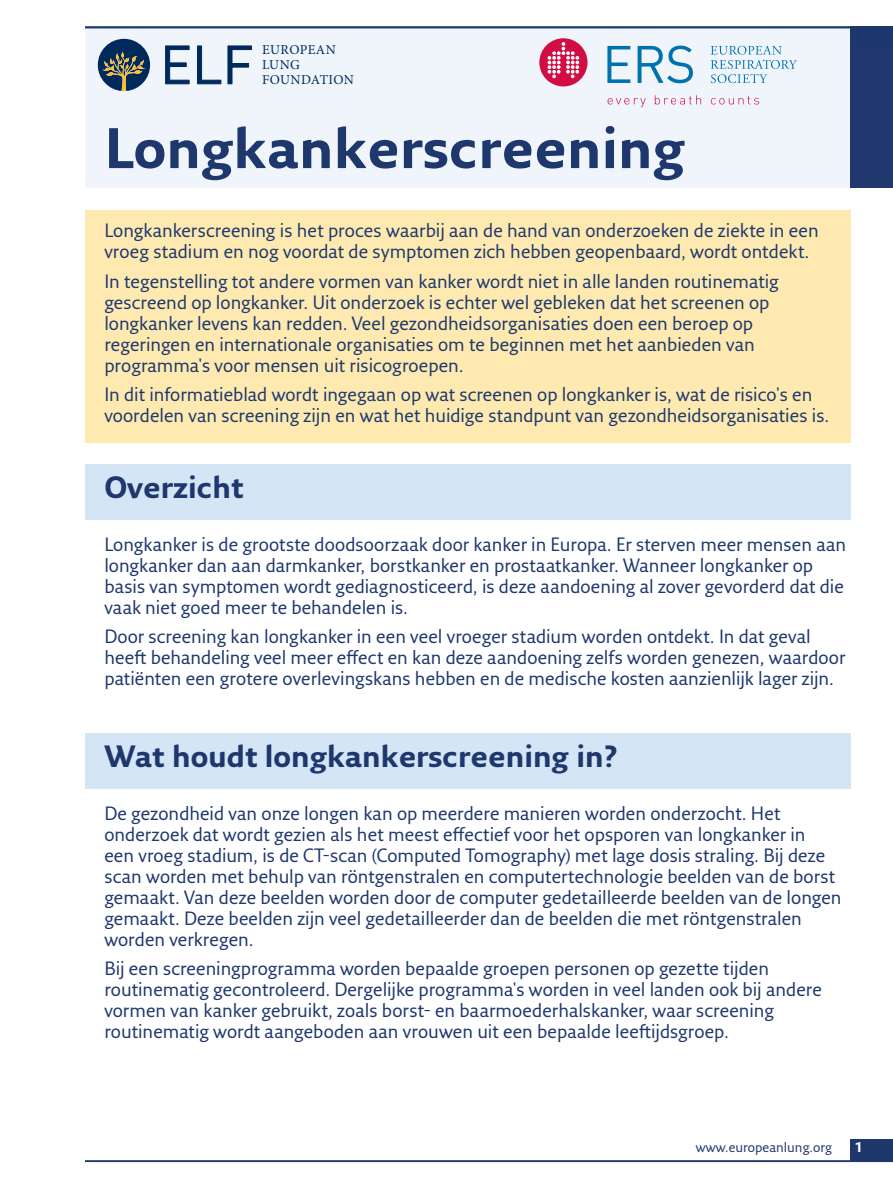
<style>
.page{position:relative;width:893px;height:1191px;background:#fff}
.page>*{position:absolute;margin:0;border:0;box-sizing:border-box;transform-origin:0 0}
.H___Article_title{font:700 55.5px "Fresco Sans Pro";letter-spacing:.005em;color:#1e376d}
.t1{font:700 30px "Fresco Sans Pro";color:#1e376d}
.H___B-head{font:18.75px/21px "Fresco Sans Pro";color:#1e376d}
.t2{font:13.5px/14.7px "Minion Pro";letter-spacing:.025em;color:#00295c}
.Running_foot_left{font:13.5px "Fresco Sans Pro";color:#1e376d}
.t3{font:700 13.5px "Fresco Sans Pro";color:#fff}
</style>
<div class="page">
<div style="left:85px;top:26px;width:808px;height:162px;background:#eff5fb"></div>
<hr style="left:85px;top:26px;width:808px;height:2px;background:#1e376d">
<div style="left:850px;top:26px;width:43px;height:162px;background:#20386d"></div>
<svg style="left:711px;top:46px;width:86px;height:37px"></svg>
<svg style="left:607px;top:46px;width:23px;height:37px"></svg>
<svg style="left:608px;top:98px;width:38px;height:9px"></svg>
<svg style="left:655px;top:95px;width:46px;height:9px"></svg>
<svg style="left:711px;top:96px;width:48px;height:8px"></svg>
<div style="left:539px;top:38px;width:48px;height:48px;background:#d20d44;border-radius:50%"></div>
<svg style="left:548px;top:42px;width:31px;height:36px"></svg>
<svg style="left:638px;top:46px;width:55px;height:37px"></svg>
<div style="left:850px;top:1138px;width:43px;height:23px;background:#1e376d"></div>
<hr style="left:85px;top:1160px;width:808px;height:2px;background:#1e376d">
<svg style="left:165px;top:45px;width:25px;height:39px"></svg>
<svg style="left:197px;top:45px;width:24px;height:39px"></svg>
<svg style="left:227px;top:45px;width:25px;height:39px"></svg>
<svg style="left:98px;top:39px;width:52px;height:52px"></svg>
<div style="left:85px;top:464px;width:765px;height:56px;background:#d4e5f5"></div>
<div style="left:85px;top:733px;width:765px;height:56px;background:#d4e5f5"></div>
<div style="left:85px;top:210px;width:765px;height:232px;background:#feeab0"></div>
<p class="t2" style="left:262px;top:43px;width:93px">EUROPEAN<br>LUNG<br>FOUNDATION</p>
<p class="H___Article_title" style="left:104px;top:113px;width:582px">Longkankerscreening</p>
<p class="H___B-head" style="left:104px;top:219px;width:716px">Longkankerscreening is het proces waarbij aan de hand van onderzoeken de ziekte in een vroeg stadium en nog voordat de symptomen zich hebben geopenbaard, wordt ontdekt.</p>
<p class="H___B-head" style="left:104px;top:270px;width:676px">In tegenstelling tot andere vormen van kanker wordt niet in alle landen routinematig gescreend op longkanker. Uit onderzoek is echter wel gebleken dat het screenen op longkanker levens kan redden. Veel gezondheidsorganisaties doen een beroep op regeringen en internationale organisaties om te beginnen met het aanbieden van programma's voor mensen uit risicogroepen.</p>
<p class="H___B-head" style="left:104px;top:383px;width:726px">In dit informatieblad wordt ingegaan op wat screenen op longkanker is, wat de risico's en voordelen van screening zijn en wat het huidige standpunt van gezondheidsorganisaties is.</p>
<p class="t1" style="left:104px;top:468px;width:141px">Overzicht</p>
<p class="H___B-head" style="left:104px;top:533px;width:743px">Longkanker is de grootste doodsoorzaak door kanker in Europa. Er sterven meer mensen aan longkanker dan aan darmkanker, borstkanker en prostaatkanker. Wanneer longkanker op basis van symptomen wordt gediagnosticeerd, is deze aandoening al zover gevorderd dat die vaak niet goed meer te behandelen is.</p>
<p class="H___B-head" style="left:104px;top:625px;width:743px">Door screening kan longkanker in een veel vroeger stadium worden ontdekt. In dat geval heeft behandeling veel meer effect en kan deze aandoening zelfs worden genezen, waardoor patiënten een grotere overlevingskans hebben en de medische kosten aanzienlijk lager zijn.</p>
<p class="t1" style="left:104px;top:737px;width:515px">Wat houdt longkankerscreening in?</p>
<p class="H___B-head" style="left:104px;top:802px;width:739px">De gezondheid van onze longen kan op meerdere manieren worden onderzocht. Het onderzoek dat wordt gezien als het meest effectief voor het opsporen van longkanker in<br>een vroeg stadium, is de CT-scan (Computed Tomography) met lage dosis straling. Bij deze scan worden met behulp van röntgenstralen en computertechnologie beelden van de borst gemaakt. Van deze beelden worden door de computer gedetailleerde beelden van de longen gemaakt. Deze beelden zijn veel gedetailleerder dan de beelden die met röntgenstralen worden verkregen.</p>
<p class="H___B-head" style="left:104px;top:957px;width:719px">Bij een screeningprogramma worden bepaalde groepen personen op gezette tijden routinematig gecontroleerd. Dergelijke programma's worden in veel landen ook bij andere vormen van kanker gebruikt, zoals borst- en baarmoederhalskanker, waar screening routinematig wordt aangeboden aan vrouwen uit een bepaalde leeftijdsgroep.</p>
<p class="Running_foot_left" style="left:696px;top:1138px;width:138px">www.europeanlung.org</p>
<p class="t3" style="left:855px;top:1139px;width:10px">1</p>
</div>
